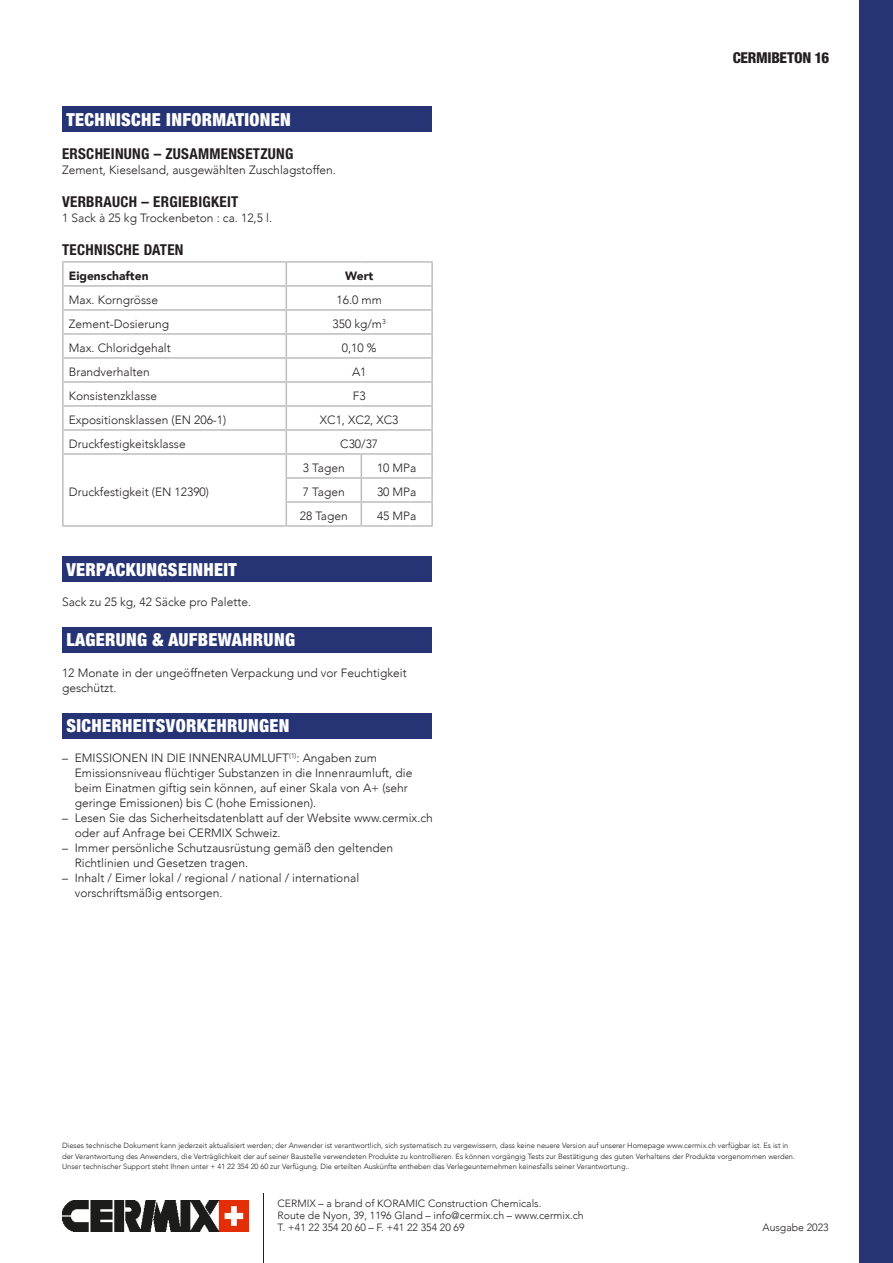
<style>
.page{position:relative;width:893px;height:1263px;background:#fff}
.page>*{position:absolute;margin:0;border:0;box-sizing:border-box;transform-origin:0 0}
.H4_-_Titre_fiche{font:900 condensed 18px "Helvetica Neue LT Std";letter-spacing:.02em;color:#fff}
.H5_-_Sout-Titre_Fich{font:700 condensed 15px "Helvetica Neue LT Std";letter-spacing:.02em;color:#231f20}
.t1{font:800 condensed 15px "Helvetica Neue LT Std";letter-spacing:-.02em;color:#231f20}
.P_-_Texte_courant{font:300 12px/15px "Avenir";color:#231f20}
.P_-_Texte_courant_ce{font:300 12px "Avenir";color:#231f20}
.P_-_Texte_courant-2{font:900 12px "Avenir";color:#231f20}
.P_-_Texte_courant_ce-2{font:900 12px "Avenir";color:#231f20}
.t2{font:300 10.5px/12px "Avenir";color:#231f20}
.t3{font:300 7.5px/10.5px "Avenir";color:#231f20}
</style>
<div class="page">
<div style="left:859px;top:0;width:34px;height:1263px;background:#263374"></div>
<hr style="left:264px;top:1193px;width:1px;height:70px;background:#231f20">
<img style="left:62px;top:1201px;width:187px;height:30px">
<div style="left:62px;top:107px;width:370px;height:25px;background:#263374"></div>
<hr style="left:62px;top:261px;width:224px;height:2px;background:#bcbdc0">
<hr style="left:62px;top:263px;width:2px;height:22px;background:#bcbdc0">
<hr style="left:62px;top:285px;width:224px;height:2px;background:#bcbdc0">
<hr style="left:62px;top:287px;width:2px;height:22px;background:#bcbdc0">
<hr style="left:361px;top:285px;width:72px;height:2px;background:#bcbdc0">
<hr style="left:62px;top:309px;width:224px;height:2px;background:#bcbdc0">
<hr style="left:62px;top:311px;width:2px;height:22px;background:#bcbdc0">
<hr style="left:361px;top:309px;width:72px;height:2px;background:#bcbdc0">
<hr style="left:62px;top:333px;width:224px;height:2px;background:#bcbdc0">
<hr style="left:62px;top:335px;width:2px;height:22px;background:#bcbdc0">
<hr style="left:62px;top:357px;width:224px;height:2px;background:#bcbdc0">
<hr style="left:62px;top:359px;width:2px;height:22px;background:#bcbdc0">
<hr style="left:62px;top:381px;width:224px;height:2px;background:#bcbdc0">
<hr style="left:62px;top:383px;width:2px;height:22px;background:#bcbdc0">
<hr style="left:62px;top:405px;width:224px;height:2px;background:#bcbdc0">
<hr style="left:62px;top:407px;width:2px;height:22px;background:#bcbdc0">
<hr style="left:62px;top:429px;width:224px;height:2px;background:#bcbdc0">
<hr style="left:62px;top:431px;width:2px;height:22px;background:#bcbdc0">
<hr style="left:286px;top:261px;width:75px;height:2px;background:#bcbdc0">
<hr style="left:361px;top:261px;width:72px;height:2px;background:#bcbdc0">
<hr style="left:431px;top:263px;width:2px;height:22px;background:#bcbdc0">
<hr style="left:431px;top:287px;width:2px;height:22px;background:#bcbdc0">
<hr style="left:431px;top:311px;width:2px;height:22px;background:#bcbdc0">
<hr style="left:431px;top:455px;width:2px;height:22px;background:#bcbdc0">
<hr style="left:431px;top:479px;width:2px;height:22px;background:#bcbdc0">
<hr style="left:431px;top:503px;width:2px;height:22px;background:#bcbdc0">
<hr style="left:286px;top:525px;width:75px;height:2px;background:#bcbdc0">
<hr style="left:361px;top:525px;width:72px;height:2px;background:#bcbdc0">
<hr style="left:361px;top:333px;width:72px;height:2px;background:#bcbdc0">
<hr style="left:431px;top:335px;width:2px;height:22px;background:#bcbdc0">
<hr style="left:361px;top:357px;width:72px;height:2px;background:#bcbdc0">
<hr style="left:431px;top:359px;width:2px;height:22px;background:#bcbdc0">
<hr style="left:361px;top:381px;width:72px;height:2px;background:#bcbdc0">
<hr style="left:431px;top:383px;width:2px;height:22px;background:#bcbdc0">
<hr style="left:361px;top:405px;width:72px;height:2px;background:#bcbdc0">
<hr style="left:431px;top:407px;width:2px;height:22px;background:#bcbdc0">
<hr style="left:361px;top:429px;width:72px;height:2px;background:#bcbdc0">
<hr style="left:431px;top:431px;width:2px;height:22px;background:#bcbdc0">
<hr style="left:361px;top:453px;width:72px;height:2px;background:#bcbdc0">
<hr style="left:361px;top:477px;width:72px;height:2px;background:#bcbdc0">
<hr style="left:361px;top:501px;width:72px;height:2px;background:#bcbdc0">
<hr style="left:62px;top:453px;width:224px;height:2px;background:#bcbdc0">
<hr style="left:62px;top:455px;width:2px;height:23px;background:#bcbdc0">
<hr style="left:62px;top:478px;width:2px;height:24px;background:#bcbdc0">
<hr style="left:62px;top:502px;width:2px;height:23px;background:#bcbdc0">
<svg style="left:286px;top:263px;width:146px;height:262px"></svg>
<hr style="left:62px;top:525px;width:224px;height:2px;background:#bcbdc0">
<div style="left:62px;top:557px;width:370px;height:25px;background:#263374"></div>
<div style="left:62px;top:627px;width:370px;height:26px;background:#263374"></div>
<div style="left:62px;top:713px;width:370px;height:25px;background:#263374"></div>
<p class="H4_-_Titre_fiche" style="left:66px;top:108px;width:226px">TECHNISCHE INFORMATIONEN</p>
<p class="H5_-_Sout-Titre_Fich" style="left:62px;top:145px;width:233px">ERSCHEINUNG – ZUSAMMENSETZUNG</p>
<p class="P_-_Texte_courant" style="left:62px;top:163px;width:275px">Zement, Kieselsand, ausgewählten Zuschlagstoffen.</p>
<p class="H5_-_Sout-Titre_Fich" style="left:62px;top:193px;width:178px">VERBRAUCH – ERGIEBIGKEIT</p>
<p class="P_-_Texte_courant" style="left:62px;top:211px;width:212px">1 Sack à 25 kg Trockenbeton : ca. 12,5 l.</p>
<p class="H5_-_Sout-Titre_Fich" style="left:62px;top:241px;width:123px">TECHNISCHE DATEN</p>
<p class="P_-_Texte_courant-2" style="left:69px;top:265px;width:81px">Eigenschaften</p>
<p class="P_-_Texte_courant_ce-2" style="left:345px;top:265px;width:30px">Wert</p>
<p class="P_-_Texte_courant" style="left:69px;top:292px;width:91px">Max. Korngrösse</p>
<p class="P_-_Texte_courant_ce" style="left:336px;top:293px;width:47px">16.0 mm</p>
<p class="P_-_Texte_courant" style="left:69px;top:316px;width:102px">Zement-Dosierung</p>
<p class="P_-_Texte_courant_ce" style="left:333px;top:317px;width:55px">350 kg/m<sup>3</sup></p>
<p class="P_-_Texte_courant" style="left:69px;top:340px;width:104px">Max. Chloridgehalt</p>
<p class="P_-_Texte_courant_ce" style="left:342px;top:341px;width:36px">0,10 %</p>
<p class="P_-_Texte_courant" style="left:69px;top:364px;width:83px">Brandverhalten</p>
<p class="P_-_Texte_courant_ce" style="left:352px;top:365px;width:16px">A1</p>
<p class="P_-_Texte_courant" style="left:69px;top:388px;width:90px">Konsistenzklasse</p>
<p class="P_-_Texte_courant_ce" style="left:353px;top:389px;width:14px">F3</p>
<p class="P_-_Texte_courant" style="left:69px;top:412px;width:159px">Expositionsklassen (EN 206-1)</p>
<p class="P_-_Texte_courant_ce" style="left:320px;top:413px;width:80px">XC1, XC2, XC3</p>
<p class="P_-_Texte_courant" style="left:69px;top:436px;width:118px">Druckfestigkeitsklasse</p>
<p class="P_-_Texte_courant_ce" style="left:340px;top:437px;width:39px">C30/37</p>
<p class="P_-_Texte_courant" style="left:69px;top:484px;width:142px">Druckfestigkeit (EN 12390)</p>
<p class="P_-_Texte_courant_ce" style="left:303px;top:461px;width:43px">3 Tagen</p>
<p class="P_-_Texte_courant_ce" style="left:377px;top:461px;width:41px">10 MPa</p>
<p class="P_-_Texte_courant_ce" style="left:303px;top:485px;width:43px">7 Tagen</p>
<p class="P_-_Texte_courant_ce" style="left:377px;top:485px;width:41px">30 MPa</p>
<p class="P_-_Texte_courant_ce" style="left:300px;top:509px;width:50px">28 Tagen</p>
<p class="P_-_Texte_courant_ce" style="left:377px;top:509px;width:41px">45 MPa</p>
<p class="H4_-_Titre_fiche" style="left:66px;top:558px;width:172px">VERPACKUNGSEINHEIT</p>
<p class="P_-_Texte_courant" style="left:62px;top:595px;width:191px">Sack zu 25 kg, 42 Säcke pro Palette.</p>
<p class="H4_-_Titre_fiche" style="left:66px;top:629px;width:230px">LAGERUNG &amp; AUFBEWAHRUNG</p>
<p class="P_-_Texte_courant" style="left:62px;top:665px;width:346px">12 Monate in der ungeöffneten Verpackung und vor Feuchtigkeit geschützt.</p>
<p class="H4_-_Titre_fiche" style="left:66px;top:714px;width:225px">SICHERHEITSVORKEHRUNGEN</p>
<p class="P_-_Texte_courant" style="left:75px;top:751px;width:339px;text-indent:-13px">– EMISSIONEN IN DIE INNENRAUMLUFT<sup>(1)</sup>: Angaben zum Emissionsniveau flüchtiger Substanzen in die Innenraumluft, die beim Einatmen giftig sein können, auf einer Skala von A+ (sehr geringe Emissionen) bis C (hohe Emissionen).</p>
<p class="P_-_Texte_courant" style="left:75px;top:811px;width:360px;text-indent:-13px">– Lesen Sie das Sicherheitsdatenblatt auf der Website www.cermix.ch oder auf Anfrage bei CERMIX Schweiz.</p>
<p class="P_-_Texte_courant" style="left:75px;top:841px;width:320px;text-indent:-13px">– Immer persönliche Schutzausrüstung gemäß den geltenden<br>Richtlinien und Gesetzen tragen.</p>
<p class="P_-_Texte_courant" style="left:75px;top:871px;width:286px;text-indent:-13px">– Inhalt / Eimer lokal / regional / national / international vorschriftsmäßig entsorgen.</p>
<p class="t1" style="left:733px;top:48px;width:98px">CERMIBETON 16</p>
<p class="t3" style="left:62px;top:1140px;width:734px">Dieses technische Dokument kann jederzeit aktualisiert werden; der Anwender ist verantwortlich, sich systematisch zu vergewissern, dass keine neuere Version auf unserer Homepage www.cermix.ch verfügbar ist. Es ist in der Verantwortung des Anwenders, die Verträglichkeit der auf seiner Baustelle verwendeten Produkte zu kontrollieren. Es können vorgängig Tests zur Bestätigung des guten Verhaltens der Produkte vorgenommen werden.<br>Unser technischer Support steht Ihnen unter + 41 22 354 20 60 zur Verfügung. Die erteilten Auskünfte entheben das Verlegeunternehmen keinesfalls seiner Verantwortung..</p>
<p class="t2" style="left:278px;top:1197px;width:308px">CERMIX – a brand of KORAMIC Construction Chemicals.<br>Route de Nyon, 39, 1196 Gland – info@cermix.ch – www.cermix.ch<br>T. +41 22 354 20 60 – F. +41 22 354 20 69</p>
<p class="t2" style="left:762px;top:1221px;width:68px">Ausgabe 2023</p>
</div>
